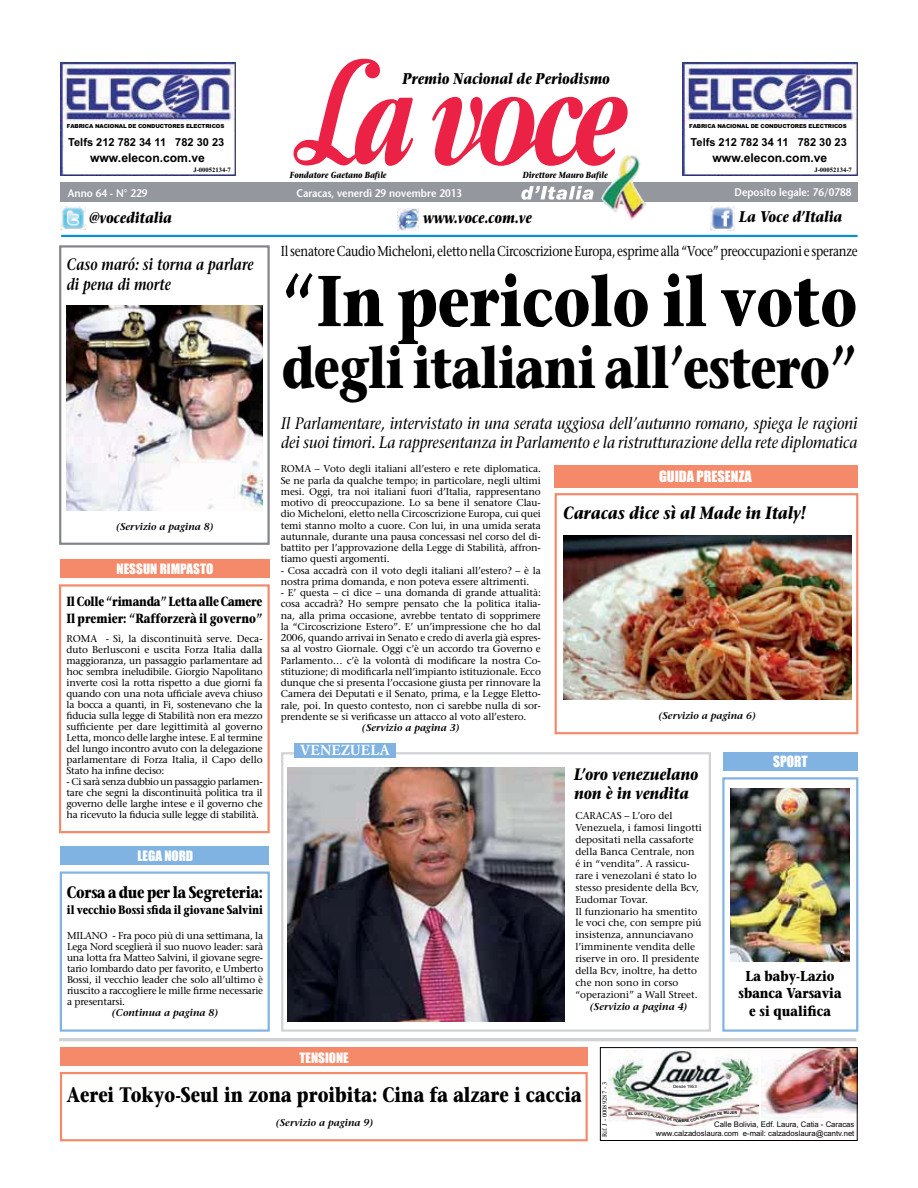
<style>
.page{position:relative;width:918px;height:1188px;background:#fff}
.page>*{position:absolute;margin:0;border:0;box-sizing:border-box;transform-origin:0 0}
.t1{font:700 71.7px "Stone Serif";letter-spacing:-.005em;color:#000;scale:.8 1}
.t2{font:700 58.5px "Stone Serif";letter-spacing:-.02em;color:#000;scale:.8 1}
.t3{font:700 21px "Stone Serif";color:#000;scale:.8 1}
.t4{font:italic 700 17.7px "Stone Serif";color:#000;scale:.8 1}
.t5{font:italic 16.5px/18.8px "Stone Serif";color:#000;scale:.9 1}
.t6{font:italic 600 16.5px/19.8px "Stone Serif";color:#000;scale:.8 1}
.t7{font:italic 700 16.5px/18.8px "Stone Serif";color:#000;scale:.8 1}
.t8{font:700 16.5px "Stone Serif";letter-spacing:-.02em;color:#000;scale:.8 1}
.t9{font:italic 700 15.45px "Stone Serif";color:#000;scale:.8 1}
.t10{font:14.4px "Stone Serif";letter-spacing:-.02em;color:#000;scale:.83 1}
.t11{font:700 14.4px/17.7px "Stone Serif";color:#000;text-align:center;scale:.83 1}
.t12{font:14.4px "Impact";color:#fff}
.t13{font:700 14.4px "Simoncini Garamond";color:#fff}
.t14{font:14.4px "Impact";color:#fff;scale:.94 1}
.t15{font:700 13.2px/16.5px "Stone Serif";letter-spacing:-.015em;color:#000;scale:.8 1}
.t16{font:13.2px "Impact";color:#fff}
.t17{font:700 12.15px "Stone Serif";letter-spacing:-.005em;color:#000;scale:.8 1}
.t18{font:700 12.15px "Arial";color:#000}
.t19{font:600 11.1px "Stone Sans";color:#fff;scale:.9 1}
.t20{font:700 11.1px "Arial";color:#000}
.t21{font:9.9px/11.1px "Stone Serif";letter-spacing:-.01em;color:#000;text-align:justify}
.t22{font:italic 600 9.9px "Stone Serif";color:#000}
.t23{font:italic 700 8.85px "Stone Serif";color:#000;scale:.8 1}
.t24{font:7.65px/9.3px "Arial";color:#000;text-align:right}
.t25{font:700 6.6px "Times New Roman";color:#000}
.t26{font:6.6px "Times New Roman";color:#000}
.t27{font:900 5.55px "Arial";letter-spacing:-.02em;color:#000}
.t28{font:4.35px "Arial";color:#000}
</style>
<div class="page">
<hr style="left:59px;top:1038px;width:797px;height:3px;background:#d0d2d5">
<svg style="left:293px;top:58px;width:335px;height:108px"></svg>
<div style="left:60px;top:182px;width:798px;height:20px;background:#94989e"></div>
<svg style="left:521px;top:186px;width:73px;height:14px"></svg>
<img style="left:600px;top:155px;width:46px;height:66px">
<img style="left:761px;top:1049px;width:95px;height:75px">
<div style="left:600px;top:1047px;width:258px;height:94px;border:1px solid #000"></div>
<img style="left:609px;top:1050px;width:150px;height:75px">
<div style="left:673px;top:1085px;width:25px;height:5px;background:#fff"></div>
<img style="left:398px;top:208px;width:21px;height:22px">
<img style="left:60px;top:207px;width:25px;height:23px">
<img style="left:710px;top:207px;width:24px;height:23px">
<hr style="left:61px;top:235px;width:797px;height:2px;background:#0590d0">
<div style="left:60px;top:1072px;width:528px;height:69px;border:2px solid #f48a69"></div>
<div style="left:60px;top:1048px;width:528px;height:18px;background:#f48a69"></div>
<img style="left:60px;top:63px;width:175px;height:112px">
<div style="left:64px;top:121px;width:169px;height:52px;background:#fff"></div>
<img style="left:683px;top:63px;width:175px;height:112px">
<div style="left:687px;top:121px;width:168px;height:52px;background:#fff"></div>
<div style="left:59px;top:584px;width:211px;height:249px;border:2px solid #f48a69"></div>
<div style="left:60px;top:559px;width:209px;height:19px;background:#f48a69"></div>
<div style="left:281px;top:752px;width:430px;height:280px;border:2px solid #d0d2d5"></div>
<div style="left:294px;top:743px;width:102px;height:15px;background:#80b3e1"></div>
<div style="left:60px;top:871px;width:210px;height:161px;border:2px solid #80b3e1"></div>
<div style="left:60px;top:846px;width:209px;height:19px;background:#80b3e1"></div>
<div style="left:722px;top:777px;width:136px;height:255px;border:2px solid #80b3e1"></div>
<img style="left:730px;top:789px;width:120px;height:172px">
<div style="left:723px;top:752px;width:135px;height:19px;background:#80b3e1"></div>
<div style="left:59px;top:245px;width:211px;height:300px;border:2px solid #81848a"></div>
<img style="left:67px;top:305px;width:196px;height:205px">
<div style="left:555px;top:493px;width:303px;height:241px;border:2px solid #f48a69"></div>
<img style="left:563px;top:535px;width:289px;height:165px">
<div style="left:555px;top:465px;width:303px;height:22px;background:#f48a69"></div>
<img style="left:287px;top:768px;width:278px;height:253px">
<svg style="left:629px;top:1111px;width:108px;height:11px"></svg>
<p class="t27" style="left:67px;top:123px;width:159px">FABRICA NACIONAL DE CONDUCTORES ELECTRICOS</p>
<p class="t20" style="left:68px;top:136px;width:158px">Telfs 212 782 34 11 782 30 23</p>
<p class="t18" style="left:90px;top:151px;width:116px">www.elecon.com.ve</p>
<p class="t25" style="left:193px;top:168px;width:39px">J-00052134-7</p>
<h3 class="t9" style="left:402px;top:72px;width:261px">Premio Nacional de Periodismo</h3>
<p class="t23" style="left:290px;top:171px;width:123px">Fondatore Gaetano Bafile</p>
<p class="t23" style="left:523px;top:171px;width:108px">Direttore Mauro Bafile</p>
<p class="t27" style="left:689px;top:123px;width:159px">FABRICA NACIONAL DE CONDUCTORES ELECTRICOS</p>
<p class="t20" style="left:691px;top:136px;width:158px">Telfs 212 782 34 11 782 30 23</p>
<p class="t18" style="left:713px;top:151px;width:116px">www.elecon.com.ve</p>
<p class="t25" style="left:814px;top:168px;width:39px">J-00052134-7</p>
<p class="t19" style="left:68px;top:189px;width:90px">Anno 64 - N° 229</p>
<p class="t19" style="left:297px;top:189px;width:186px">Caracas, venerdì 29 novembre 2013</p>
<p class="t19" style="left:735px;top:188px;width:131px">Deposito legale: 76/0788</p>
<h3 class="t9" style="left:89px;top:212px;width:105px">@voceditalia</h3>
<h3 class="t9" style="left:423px;top:211px;width:137px">www.voce.com.ve</h3>
<h3 class="t9" style="left:739px;top:211px;width:130px">La Voce d’Italia</h3>
<h3 class="t6" style="left:67px;top:257px;width:236px">Caso maró: si torna a parlare di pena di morte</h3>
<p class="t22" style="left:116px;top:522px;width:99px">(Servizio a pagina 8)</p>
<h3 class="t16" style="left:117px;top:565px;width:98px">NESSUN RIMPASTO</h3>
<h3 class="t15" style="left:66px;top:595px;width:247px">Il Colle “rimanda” Letta alle Camere<br>Il premier: “Rafforzerà il governo”</h3>
<p class="t21" style="left:66px;top:634px;width:198px">ROMA - Sì, la discontinuità serve. Deca&shy;duto Berlusconi e uscita Forza Italia dalla maggioranza, un passaggio parlamentare ad hoc sembra ineludibile. Giorgio Napolitano inverte così la rotta rispetto a due giorni fa quando con una nota ufficiale aveva chiuso la bocca a quanti, in Fi, sostenevano che la fiducia sulla legge di Stabilità non era mezzo sufficiente per dare legittimità al governo Letta, monco delle larghe intese. E al termine del lungo incontro avuto con la delegazione parlamentare di Forza Italia, il Capo dello Stato ha infine deciso:</p>
<p class="t21" style="left:66px;top:777px;width:198px">- Ci sarà senza dubbio un passaggio parlamen&shy;tare che segni la discontinuità politica tra il governo delle larghe intese e il governo che ha ricevuto la fiducia sulle legge di stabilità.</p>
<h3 class="t16" style="left:138px;top:852px;width:57px">LEGA NORD</h3>
<h3 class="t8" style="left:67px;top:885px;width:247px">Corsa a due per la Segreteria:</h3>
<p class="t17" style="left:67px;top:905px;width:247px">il vecchio Bossi sfida il giovane Salvini</p>
<p class="t21" style="left:67px;top:931px;width:198px">MILANO - Fra poco più di una settimana, la Lega Nord sceglierà il suo nuovo leader: sarà una lotta fra Matteo Salvini, il giovane segre&shy;tario lombardo dato per favorito, e Umberto Bossi, il vecchio leader che solo all’ultimo è riuscito a raccogliere le mille firme necessarie a presentarsi.</p>
<p class="t22" style="left:112px;top:1009px;width:108px">(Continua a pagina 8)</p>
<h3 class="t10" style="left:281px;top:245px;width:697px">Il senatore Caudio Micheloni, eletto nella Circoscrizione Europa, esprime alla “Voce” preoccupazioni e speranze</h3>
<h1 class="t1" style="left:282px;top:273px;width:721px">“In pericolo il voto</h1>
<h2 class="t2" style="left:282px;top:345px;width:722px">degli italiani all’estero”</h2>
<h3 class="t5" style="left:281px;top:416px;width:642px">Il Parlamentare, intervistato in una serata uggiosa dell’autunno romano, spiega le ragioni dei suoi timori. La rappresentanza in Parlamento e la ristrutturazione della rete diplomatica</h3>
<p class="t21" style="left:281px;top:464px;width:262px">ROMA – Voto degli italiani all’estero e rete diplomatica.<br>Se ne parla da qualche tempo; in particolare, negli ultimi mesi. Oggi, tra noi italiani fuori d’Italia, rappresentano motivo di preoccupazione. Lo sa bene il senatore Clau&shy;dio Micheloni, eletto nella Circoscrizione Europa, cui quei temi stanno molto a cuore. Con lui, in una umida serata autunnale, durante una pausa concessasi nel corso del di&shy;battito per l’approvazione della Legge di Stabilità, affron&shy;tiamo questi argomenti.</p>
<p class="t21" style="left:281px;top:566px;width:262px">- Cosa accadrà con il voto degli italiani all’estero? – è la nostra prima domanda, e non poteva essere altrimenti.</p>
<p class="t21" style="left:281px;top:588px;width:262px">- E’ questa – ci dice – una domanda di grande attualità: cosa accadrà? Ho sempre pensato che la politica italia&shy;na, alla prima occasione, avrebbe tentato di sopprimere la “Circoscrizione Estero”. E’ un’impressione che ho dal 2006, quando arrivai in Senato e credo di averla già espres&shy;sa al vostro Giornale. Oggi c’è un accordo tra Governo e Parlamento… c’è la volontà di modificare la nostra Co&shy;stituzione; di modificarla nell’impianto istituzionale. Ecco dunque che si presenta l’occasione giusta per rinnovare la Camera dei Deputati e il Senato, prima, e la Legge Eletto&shy;rale, poi. In questo contesto, non ci sarebbe nulla di sor&shy;prendente se si verificasse un attacco al voto all’estero.</p>
<p class="t22" style="left:362px;top:724px;width:99px">(Servizio a pagina 3)</p>
<h3 class="t13" style="left:300px;top:744px;width:91px">VENEZUELA</h3>
<h3 class="t16" style="left:299px;top:1053px;width:51px">TENSIONE</h3>
<h3 class="t12" style="left:659px;top:471px;width:94px">GUIDA PRESENZA</h3>
<h3 class="t4" style="left:563px;top:506px;width:305px">Caracas dice sì al Made in Italy!</h3>
<p class="t22" style="left:658px;top:711px;width:99px">(Servizio a pagina 6)</p>
<h3 class="t7" style="left:574px;top:767px;width:156px">L’oro venezuelano non è in vendita</h3>
<h3 class="t14" style="left:773px;top:757px;width:38px">SPORT</h3>
<p class="t21" style="left:575px;top:811px;width:128px;line-height:11.9px;text-align:left">CARACAS – L’oro del<br>Venezuela, i famosi lingotti depositati nella cassaforte della Banca Centrale, non é in “vendita”. A rassicu&shy;rare i venezolani é stato lo stesso presidente della Bcv,<br>Eudomar Tovar.<br>Il funzionario ha smentito le voci che, con sempre piú insistenza, annunciavano l’imminente vendita delle riserve in oro. Il presidente della Bcv, inoltre, ha detto che non sono in corso “operazioni” a Wall Street.</p>
<p class="t22" style="left:590px;top:1003px;width:99px">(Servizio a pagina 4)</p>
<h3 class="t11" style="left:739px;top:968px;width:126px">La baby-Lazio sbanca Varsavia e si qualifica</h3>
<h3 class="t3" style="left:67px;top:1087px;width:645px">Aerei Tokyo-Seul in zona proibita: Cina fa alzare i caccia</h3>
<p class="t22" style="left:276px;top:1119px;width:99px">(Servizio a pagina 9)</p>
<p class="t26" style="left:602px;top:1137px;width:57px;rotate:-90deg">Rif. J - 00089287 - 3</p>
<p class="t28" style="left:673px;top:1085px;width:25px">Desde 1953</p>
<p class="t24" style="left:656px;top:1120px;width:200px">Calle Bolivia, Edf. Laura, Catia - Caracas www.calzadoslaura.com e-mail: calzadoslaura@cantv.net</p>
</div>
